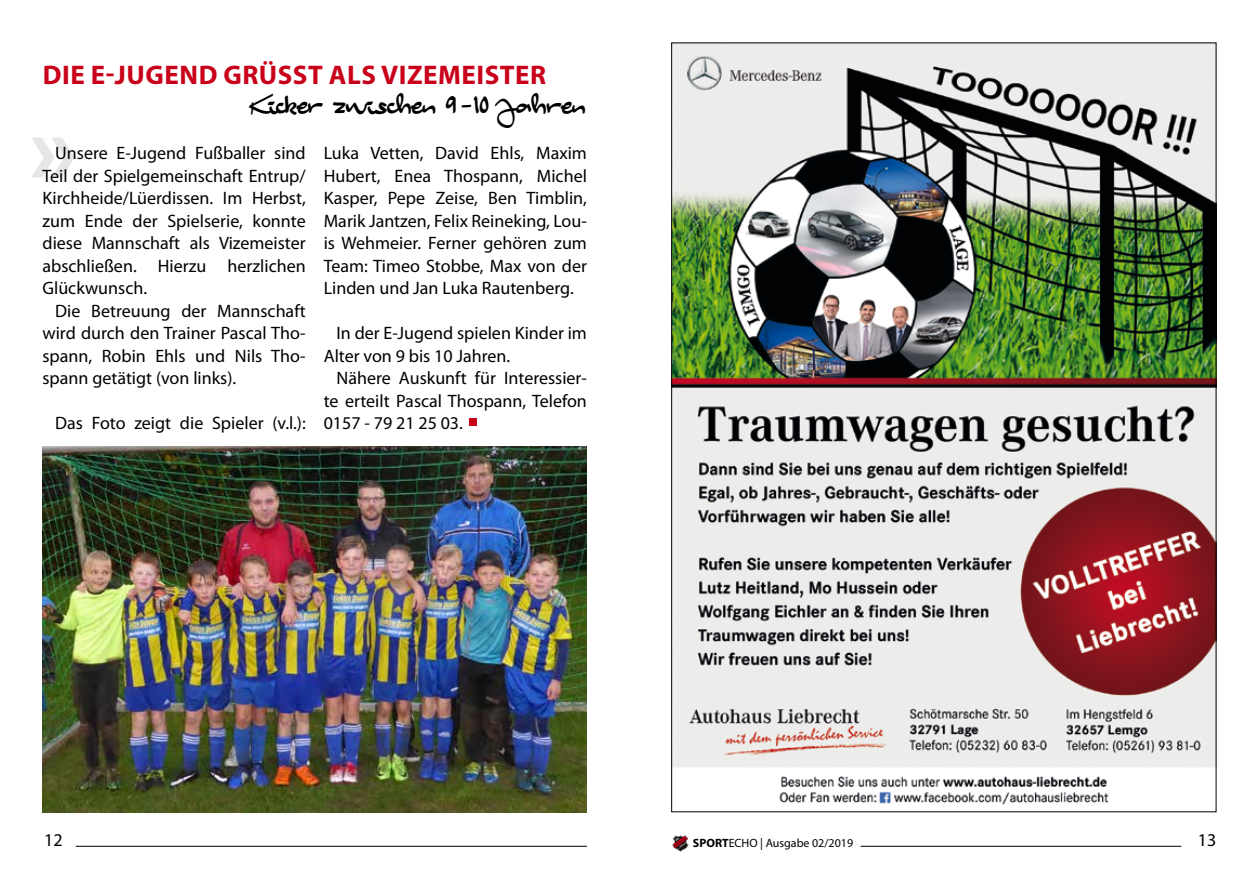
<style>
.page{position:relative;width:1259px;height:893px;background:#fff}
.page>*{position:absolute;margin:0;border:0;box-sizing:border-box;transform-origin:0 0}
.t1{font:700 27px "Myriad Pro";letter-spacing:.02em;color:#c90019}
.t2{font:24px "City Birds";letter-spacing:-.04em;color:#000;scale:.94 1}
.t3{font:18px/22.5px "Myriad Pro";color:#000;text-align:justify}
.t4{font:12px "Myriad Pro";color:#000}
.s1{font-weight:700}
</style>
<div class="page">
<hr style="left:860px;top:846px;width:321px;height:1px;background:#000">
<svg style="left:672px;top:835px;width:16px;height:17px"></svg>
<hr style="left:76px;top:846px;width:511px;height:1px;background:#000">
<img style="left:673px;top:45px;width:541px;height:760px">
<svg style="left:32px;top:138px;width:42px;height:40px"></svg>
<img style="left:43px;top:446px;width:544px;height:366px">
<div style="left:469px;top:418px;width:7px;height:7px;background:#c90019"></div>
<h1 class="t1" style="left:43px;top:57px;width:505px">DIE E-JUGEND GRÜSST ALS VIZEMEISTER</h1>
<h2 class="t2" style="left:250px;top:91px;width:358px">Kicker zwischen 9-10 Jahren</h2>
<p class="t3" style="left:43px;top:142px;width:265px;text-indent:13px">Unsere E-Jugend Fußballer sind Teil der Spielgemeinschaft Entrup/ Kirchheide/Lüerdissen. Im Herbst, zum Ende der Spielserie, konnte diese Mannschaft als Vizemeister abschließen. Hierzu herzlichen Glückwunsch.</p>
<p class="t3" style="left:43px;top:299px;width:265px;text-indent:13px">Die Betreuung der Mannschaft wird durch den Trainer Pascal Tho&shy;spann, Robin Ehls und Nils Tho&shy;spann getätigt (von links).</p>
<p class="t3" style="left:55px;top:412px;width:252px">Das Foto zeigt die Spieler (v.l.):</p>
<p class="t3" style="left:324px;top:142px;width:265px">Luka Vetten, David Ehls, Maxim Hubert, Enea Thospann, Michel Kasper, Pepe Zeise, Ben Timblin, Marik Jantzen, Felix Reineking, Lou&shy;is Wehmeier. Ferner gehören zum Team: Timeo Stobbe, Max von der Linden und Jan Luka Rautenberg.</p>
<p class="t3" style="left:324px;top:322px;width:265px;text-indent:13px">In der E-Jugend spielen Kinder im<br>Alter von 9 bis 10 Jahren.</p>
<p class="t3" style="left:324px;top:367px;width:265px;text-indent:13px">Nähere Auskunft für Interessier&shy;te erteilt Pascal Thospann, Telefon 0157 - 79 21 25 03.</p>
<p class="t3" style="left:44px;top:828px;width:20px">12</p>
<p class="t4" style="left:693px;top:835px;width:162px"><span class="s1">SPORT</span>ECHO | Ausgabe 02/2019</p>
<p class="t3" style="left:1198px;top:828px;width:20px">13</p>
</div>
